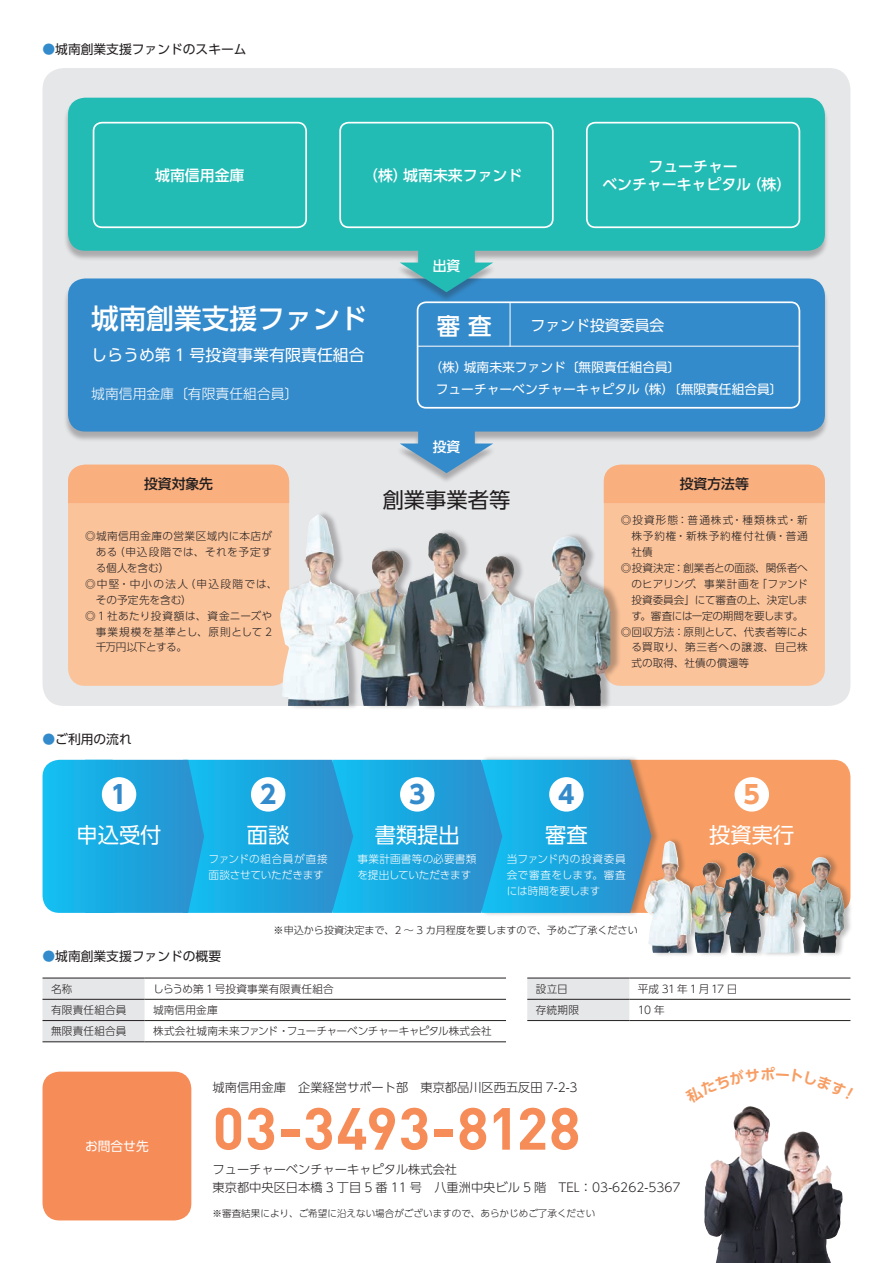
<style>
.page{position:relative;width:893px;height:1263px;background:#fff}
.page>*{position:absolute;margin:0;border:0;box-sizing:border-box;transform-origin:0 0}
.t1{font:700 58.5px "DIN";letter-spacing:.01em;color:#f68c58}
.t2{font:500 27.6px "UD Shin Go Pro";color:#fff}
.t3{font:700 24.9px "UD Shin Go Pro";color:#348bcb}
.t4{font:700 24.9px "UD Shin Go Pro";color:#f89e64}
.t5{font:500 23.4px "UD Shin Go Pro";color:#fff}
.t6{font:21.3px "UD Shin Go Pro";color:#fff}
.t7{font:21.3px "UD Shin Go Pro";color:#231f20}
.t8{font:15.9px "UD Shin Go Pro";color:#fff}
.t9{font:500 14.85px "UD Shin Go Pro";color:#fff}
.t10{font:14.85px "UD Shin Go Pro";color:#fff}
.t11{font:300 13.8px "UD Shin Go Pro";color:#fff}
.t12{font:500 13.8px "UD Shin Go Pro";color:#231f20}
.t13{font:500 13.8px "UD Shin Go Pro";color:#fff}
.t14{font:12.75px "UD Shin Go Pro";color:#fff}
.t15{font:12.75px "UD Shin Go Pro";color:#231f20}
.t16{font:300 12.15px "UD Shin Go Pro";color:#231f20}
.t17{font:300 10.65px/15.9px "UD Shin Go Pro";letter-spacing:.015em;color:#231f20;text-align:justify}
.t18{font:300 10.65px/15.9px "UD Shin Go Pro";letter-spacing:-.005em;color:#fff}
.t19{font:300 10.65px "UD Shin Go Pro";letter-spacing:-.02em;color:#231f20}
.t20{font:300 10.65px/15.9px "UD Shin Go Pro";letter-spacing:.11em;color:#231f20}
.t21{font:300 10.65px "UD Shin Go Pro";letter-spacing:.175em;color:#231f20}
.t22{font:300 10.05px "UD Shin Go Pro";color:#231f20}
.t23{font:300 9.6px "UD Shin Go Pro";color:#231f20}
.s1{color:#348bcb}
</style>
<div class="page">
<div style="left:43px;top:68px;width:807px;height:638px;background:#e6e7e9;border-radius:21px"></div>
<div style="left:604px;top:465px;width:221px;height:221px;background:#fbc39a;border-radius:17px"></div>
<div style="left:68px;top:465px;width:221px;height:221px;background:#fbc39a;border-radius:17px"></div>
<div style="left:63px;top:280px;width:767px;height:203px;background:#231f20;opacity:.3"></div>
<div style="left:68px;top:278px;width:757px;height:154px;background:#348bcb;border-radius:17px"></div>
<svg style="left:400px;top:431px;width:93px;height:42px"></svg>
<div style="left:417px;top:301px;width:383px;height:108px;border:2px solid #fff;border-radius:9px"></div>
<hr style="left:418px;top:346px;width:381px;height:1px;background:#fff">
<hr style="left:510px;top:302px;width:1px;height:45px;background:#fff">
<div style="left:63px;top:99px;width:767px;height:204px;background:#231f20;opacity:.3"></div>
<div style="left:68px;top:98px;width:757px;height:153px;background:#22bcb5;border-radius:17px"></div>
<svg style="left:400px;top:250px;width:93px;height:42px"></svg>
<div style="left:43px;top:979px;width:102px;height:62px;background:#e6e7e9"></div>
<hr style="left:43px;top:978px;width:102px;height:1px;background:#231f20">
<hr style="left:145px;top:978px;width:361px;height:1px;background:#231f20">
<hr style="left:43px;top:999px;width:102px;height:1px;background:#231f20">
<hr style="left:145px;top:999px;width:361px;height:1px;background:#231f20">
<hr style="left:43px;top:1020px;width:102px;height:1px;background:#231f20">
<hr style="left:145px;top:1020px;width:361px;height:1px;background:#231f20">
<hr style="left:43px;top:1041px;width:102px;height:1px;background:#231f20">
<hr style="left:145px;top:1041px;width:361px;height:1px;background:#231f20">
<div style="left:527px;top:979px;width:102px;height:41px;background:#e6e7e9"></div>
<hr style="left:527px;top:978px;width:102px;height:1px;background:#231f20">
<hr style="left:629px;top:978px;width:221px;height:1px;background:#231f20">
<hr style="left:527px;top:999px;width:102px;height:1px;background:#231f20">
<hr style="left:629px;top:999px;width:221px;height:1px;background:#231f20">
<hr style="left:527px;top:1020px;width:102px;height:1px;background:#231f20">
<hr style="left:629px;top:1020px;width:221px;height:1px;background:#231f20">
<div style="left:93px;top:122px;width:214px;height:106px;border:2px solid #fff;border-radius:9px"></div>
<div style="left:339px;top:122px;width:215px;height:106px;border:2px solid #fff;border-radius:9px"></div>
<div style="left:586px;top:122px;width:214px;height:106px;border:2px solid #fff;border-radius:9px"></div>
<div style="left:68px;top:465px;width:221px;height:38px;background:#f9af7e"></div>
<div style="left:604px;top:465px;width:221px;height:38px;background:#f9af7e"></div>
<div style="left:43px;top:1071px;width:148px;height:149px;background:#f68c58;border-radius:17px"></div>
<img style="left:704px;top:1106px;width:139px;height:157px">
<div style="left:282px;top:510px;width:339px;height:200px;background:#231f20;opacity:.3"></div>
<img style="left:280px;top:515px;width:193px;height:191px">
<div style="left:604px;top:760px;width:246px;height:153px;background:#f89e64;border-radius:17px"></div>
<div style="left:481px;top:755px;width:179px;height:163px;background:#231f20;opacity:.3"></div>
<svg style="left:43px;top:760px;width:608px;height:153px;background:#20a5dd"></svg>
<div style="left:644px;top:836px;width:209px;height:121px;background:#231f20;opacity:.3"></div>
<img style="left:644px;top:841px;width:50px;height:112px">
<div style="left:102px;top:777px;width:34px;height:35px;background:#fff;border-radius:50%"></div>
<div style="left:251px;top:777px;width:34px;height:35px;background:#fff;border-radius:50%"></div>
<div style="left:400px;top:777px;width:34px;height:35px;background:#fff;border-radius:50%"></div>
<div style="left:549px;top:777px;width:35px;height:35px;background:#fff;border-radius:50%"></div>
<div style="left:735px;top:777px;width:34px;height:35px;background:#fff;border-radius:50%"></div>
<p class="t15" style="left:43px;top:39px;width:206px"><span class="s1">●</span>城南創業支援ファンドのスキーム</p>
<p class="t9" style="left:155px;top:163px;width:91px">城南信用金庫</p>
<p class="t9" style="left:363px;top:163px;width:161px">（株）城南未来ファンド</p>
<p class="t13" style="left:433px;top:254px;width:29px">出資</p>
<p class="t9" style="left:648px;top:154px;width:91px">フューチャー</p>
<p class="t9" style="left:602px;top:172px;width:191px">ベンチャーキャピタル（株）</p>
<p class="t2" style="left:91px;top:296px;width:278px">城南創業支援ファンド</p>
<p class="t8" style="left:91px;top:342px;width:275px">しらうめ第 1 号投資事業有限責任組合</p>
<p class="t11" style="left:91px;top:382px;width:209px">城南信用金庫〔有限責任組合員〕</p>
<p class="t5" style="left:437px;top:307px;width:56px">審 査</p>
<p class="t10" style="left:530px;top:314px;width:135px">ファンド投資委員会</p>
<p class="t14" style="left:429px;top:357px;width:253px">（株）城南未来ファンド〔無限責任組合員〕</p>
<p class="t14" style="left:436px;top:378px;width:348px">フューチャーベンチャーキャピタル（株）〔無限責任組合員〕</p>
<p class="t13" style="left:433px;top:435px;width:29px">投資</p>
<p class="t12" style="left:144px;top:473px;width:71px">投資対象先</p>
<p class="t12" style="left:680px;top:473px;width:71px">投資方法等</p>
<p class="t7" style="left:383px;top:483px;width:129px">創業事業者等</p>
<p class="t17" style="left:96px;top:527px;width:178px;text-indent:-11px">◎城南信用金庫の営業区域内に本店がある（申込段階では、それを予定する個人を含む）</p>
<p class="t20" style="left:96px;top:575px;width:183px;text-indent:-11px">◎中堅・中小の法人（申込段階では、その予定先を含む）</p>
<p class="t17" style="left:96px;top:607px;width:178px;text-indent:-11px">◎ 1 社あたり投資額は、資金ニーズや事業規模を基準とし、原則として 2千万円以下とする。</p>
<p class="t15" style="left:43px;top:728px;width:91px"><span class="s1">●</span>ご利用の流れ</p>
<p class="t17" style="left:631px;top:511px;width:178px;text-indent:-11px">◎投資形態：普通株式・種類株式・新株予約権・新株予約権付社債・普通社債</p>
<p class="t17" style="left:631px;top:559px;width:178px;text-indent:-11px">◎投資決定：創業者との面談、関係者へのヒアリング、事業計画を「ファンド投資委員会」にて審査の上、決定します。審査には一定の期間を要します。</p>
<p class="t17" style="left:631px;top:623px;width:178px;text-indent:-11px">◎回収方法：原則として、代表者等による買取り、第三者への譲渡、自己株式の取得、社債の償還等</p>
<p class="t3" style="left:111px;top:774px;width:18px">1</p>
<p class="t3" style="left:260px;top:774px;width:18px">2</p>
<p class="t3" style="left:409px;top:774px;width:18px">3</p>
<p class="t3" style="left:558px;top:774px;width:18px">4</p>
<p class="t4" style="left:744px;top:774px;width:18px">5</p>
<p class="t6" style="left:77px;top:817px;width:87px">申込受付</p>
<p class="t6" style="left:247px;top:817px;width:44px">面談</p>
<p class="t6" style="left:375px;top:817px;width:87px">書類提出</p>
<p class="t6" style="left:545px;top:817px;width:44px">審査</p>
<p class="t6" style="left:709px;top:817px;width:87px">投資実行</p>
<p class="t18" style="left:209px;top:850px;width:121px">ファンドの組合員が直接面談させていただきます</p>
<p class="t18" style="left:357px;top:850px;width:121px">事業計画書等の必要書類を提出していただきます</p>
<p class="t18" style="left:507px;top:850px;width:121px;text-align:justify">当ファンド内の投資委員会で審査をします。審査には時間を要します</p>
<p class="t15" style="left:43px;top:945px;width:180px"><span class="s1">●</span>城南創業支援ファンドの概要</p>
<p class="t22" style="left:274px;top:922px;width:366px">※申込から投資決定まで、2 ～ 3 カ月程度を要しますので、予めご了承ください</p>
<p class="t17" style="left:51px;top:980px;width:23px">名称</p>
<p class="t17" style="left:153px;top:980px;width:182px">しらうめ第 1 号投資事業有限責任組合</p>
<p class="t17" style="left:51px;top:1001px;width:77px">有限責任組合員</p>
<p class="t17" style="left:153px;top:1001px;width:66px">城南信用金庫</p>
<p class="t17" style="left:51px;top:1023px;width:77px">無限責任組合員</p>
<p class="t19" style="left:153px;top:1022px;width:340px">株式会社城南未来ファンド・フューチャーベンチャーキャピタル株式会社</p>
<p class="t17" style="left:536px;top:980px;width:34px">設立日</p>
<p class="t21" style="left:638px;top:980px;width:101px">平成31年1月17日</p>
<p class="t17" style="left:536px;top:1001px;width:45px">存続期限</p>
<p class="t17" style="left:638px;top:1001px;width:28px">10 年</p>
<p class="t14" style="left:85px;top:1136px;width:65px">お問合せ先</p>
<p class="t16" style="left:213px;top:1078px;width:367px">城南信用金庫　企業経営サポート部　東京都品川区西五反田 7-2-3</p>
<p class="t1" style="left:213px;top:1090px;width:369px">03-3493-8128</p>
<p class="t16" style="left:213px;top:1160px;width:246px">フューチャーベンチャーキャピタル株式会社</p>
<p class="t16" style="left:213px;top:1178px;width:469px">東京都中央区日本橋 3 丁目 5 番 11 号　八重洲中央ビル 5 階　TEL：03-6262-5367</p>
<p class="t23" style="left:213px;top:1205px;width:384px">※審査結果により、ご希望に沿えない場合がございますので、あらかじめご了承ください</p>
</div>
